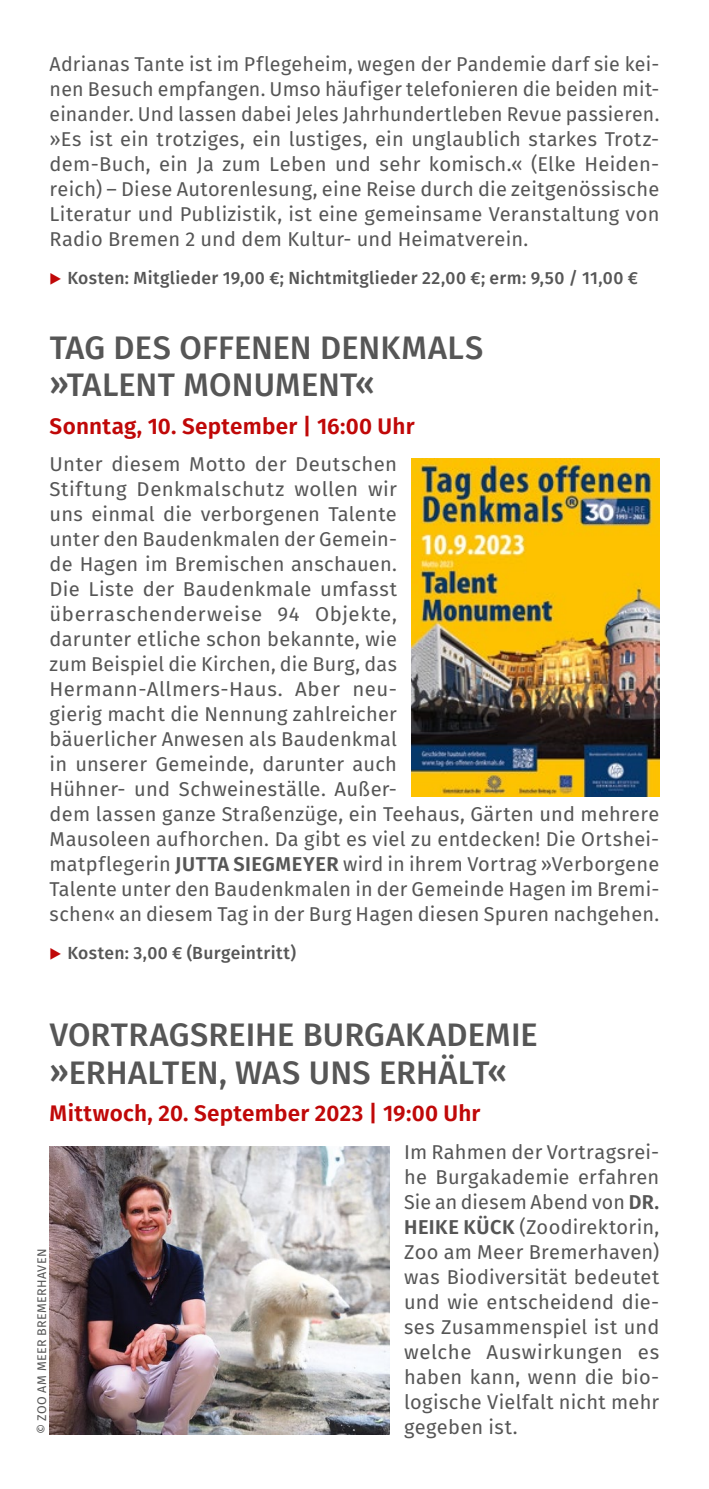
<style>
.page{position:relative;width:709px;height:1489px;background:#fff}
.page>*{position:absolute;margin:0;border:0;box-sizing:border-box;transform-origin:0 0}
.t1{font:500 32.5px/37.5px "Fira Sans";letter-spacing:.005em;color:#565656}
.t2{font:600 22.5px "Fira Sans";letter-spacing:.01em;color:#c00808}
.t3{font:20px/25px "Fira Sans";letter-spacing:.015em;color:#565656;text-align:justify}
.t4{font:500 17.5px "Fira Sans";letter-spacing:.02em;color:#565656}
.t5{font:12.5px "Fira Sans";letter-spacing:.03em;color:#565656}
.s1{font-weight:600}
</style>
<div class="page">
<img style="left:411px;top:458px;width:248px;height:338px">
<img style="left:50px;top:1146px;width:340px;height:287px">
<p class="t3" style="left:50px;top:51px;width:611px">Adrianas Tante ist im Pflegeheim, wegen der Pandemie darf sie kei&shy;nen Besuch empfangen. Umso häufiger telefonieren die beiden mit&shy;einander. Und lassen dabei Jeles Jahrhundertleben Revue passieren. »Es ist ein trotziges, ein lustiges, ein unglaublich starkes Trotz&shy;dem-Buch, ein Ja zum Leben und sehr komisch.« (Elke Heiden&shy;reich) – Diese Autorenlesung, eine Reise durch die zeitgenössische Literatur und Publizistik, ist eine gemeinsame Veranstaltung von Radio Bremen 2 und dem Kultur- und Heimatverein.</p>
<p class="t4" style="left:67px;top:265px;width:572px">Kosten: Mitglieder 19,00 €; Nichtmitglieder 22,00 €; erm: 9,50 / 11,00 €</p>
<h1 class="t1" style="left:50px;top:328px;width:435px">TAG DES OFFENEN DENKMALS »TALENT MONUMENT«</h1>
<p class="t2" style="left:50px;top:410px;width:366px">Sonntag, 10. September | 16:00 Uhr</p>
<p class="t3" style="left:50px;top:451px;width:611px;text-align:left">Unter diesem Motto der Deutschen<br>Stiftung Denkmalschutz wollen wir<br>uns einmal die verborgenen Talente<br>unter den Baudenkmalen der Gemein-<br>de Hagen im Bremischen anschauen.<br>Die Liste der Baudenkmale umfasst<br>überraschenderweise 94 Objekte,<br>darunter etliche schon bekannte, wie<br>zum Beispiel die Kirchen, die Burg, das<br>Hermann-Allmers-Haus. Aber neu-<br>gierig macht die Nennung zahlreicher<br>bäuerlicher Anwesen als Baudenkmal<br>in unserer Gemeinde, darunter auch<br>Hühner- und Schweineställe. Außer-<br>dem lassen ganze Straßenzüge, ein Teehaus, Gärten und mehrere Mausoleen aufhorchen. Da gibt es viel zu entdecken! Die Ortshei&shy;matpflegerin <span class="s1">JUTTA SIEGMEYER</span> wird in ihrem Vortrag »Verborgene Talente unter den Baudenkmalen in der Gemeinde Hagen im Bremi&shy;schen« an diesem Tag in der Burg Hagen diesen Spuren nachgehen.</p>
<p class="t4" style="left:67px;top:940px;width:230px">Kosten: 3,00 € (Burgeintritt)</p>
<h1 class="t1" style="left:50px;top:1016px;width:489px">VORTRAGSREIHE BURGAKADEMIE »ERHALTEN, WAS UNS ERHÄLT«</h1>
<p class="t2" style="left:50px;top:1097px;width:432px">Mittwoch, 20. September 2023 | 19:00 Uhr</p>
<p class="t3" style="left:404px;top:1139px;width:257px">Im Rahmen der Vortragsrei&shy;he Burgakademie erfahren Sie an diesem Abend von <span class="s1">DR.<br>HEIKE KÜCK</span> (Zoodirektorin, Zoo am Meer Bremerhaven) was Biodiversität bedeutet und wie entscheidend die&shy;ses Zusammenspiel ist und welche Auswirkungen es haben kann, wenn die bio&shy;logische Vielfalt nicht mehr</p>
<p class="t5" style="left:33px;top:1433px;width:187px;rotate:-90deg">© ZOO AM MEER BREMERHAVEN</p>
<p class="t3" style="left:404px;top:1414px;width:115px">gegeben ist.</p>
</div>
